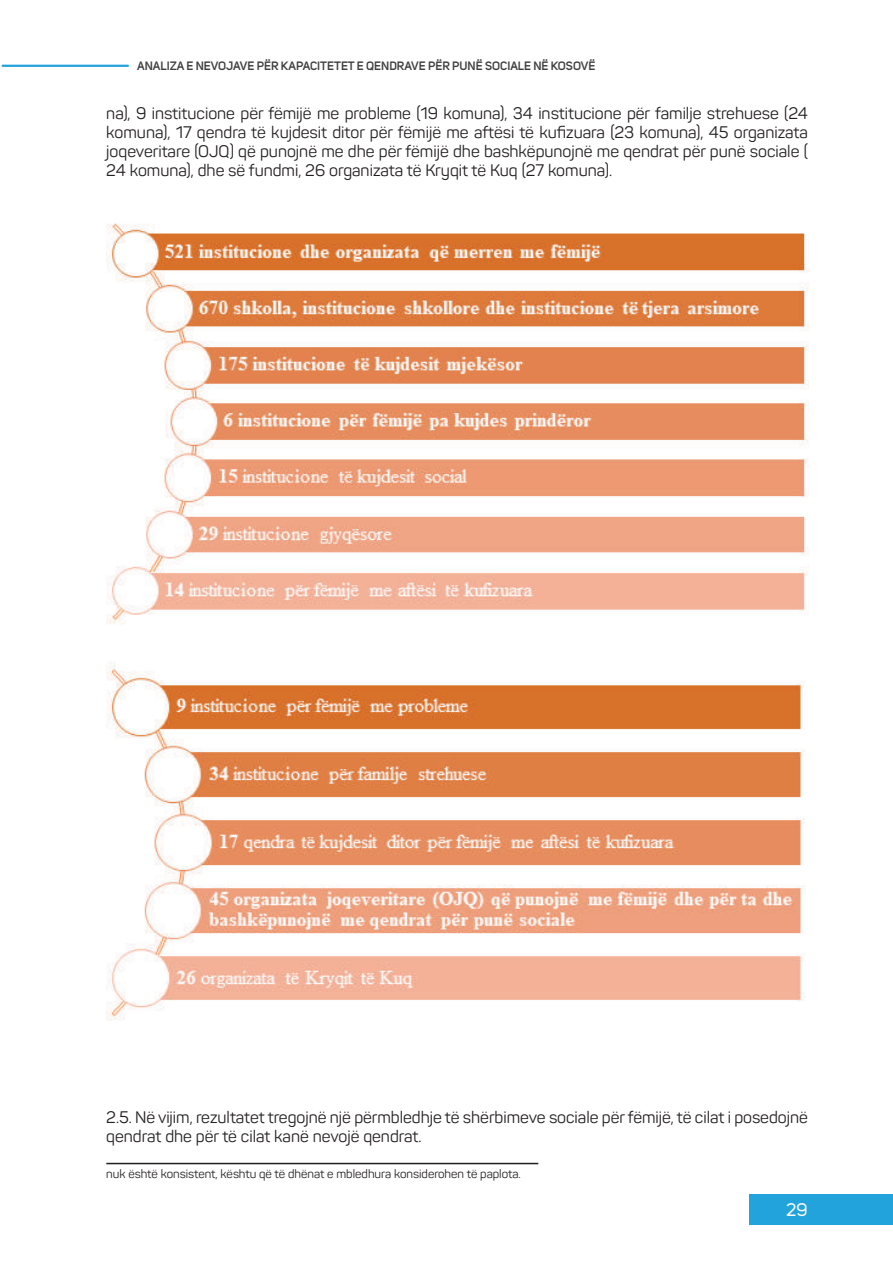
<style>
.page{position:relative;width:893px;height:1263px;background:#fff}
.page>*{position:absolute;margin:0;border:0;box-sizing:border-box;transform-origin:0 0}
.t1{font:18px "Uni Sans";color:#fff}
.t2{font:16.5px/19px "Panton";color:#231f20;text-align:justify}
.t3{font:12px "Panton";color:#231f20}
.t4{font:600 12px "Uni Sans";color:#3e3e3f}
</style>
<div class="page">
<hr style="left:3px;top:65px;width:125px;height:2px;background:#23a3dc">
<div style="left:750px;top:1194px;width:143px;height:30px;background:#23a3dc"></div>
<hr style="left:106px;top:1163px;width:432px;height:1px;background:#231f20">
<img style="left:107px;top:223px;width:702px;height:402px">
<img style="left:107px;top:662px;width:698px;height:359px">
<p class="t4" style="left:137px;top:59px;width:460px">ANALIZA E NEVOJAVE PËR KAPACITETET E QENDRAVE PËR PUNË SOCIALE NË KOSOVË</p>
<p class="t2" style="left:106px;top:103px;width:703px">na), 9 institucione për fëmijë me probleme (19 komuna), 34 institucione për familje strehuese (24 komuna), 17 qendra të kujdesit ditor për fëmijë me aftësi të kufizuara (23 komuna), 45 organizata joqeveritare (OJQ) që punojnë me dhe për fëmijë dhe bashkëpunojnë me qendrat për punë sociale ( 24 komuna), dhe së fundmi, 26 organizata të Kryqit të Kuq (27 komuna).</p>
<p class="t2" style="left:106px;top:1107px;width:703px">2.5. Në vijim, rezultatet tregojnë një përmbledhje të shërbimeve sociale për fëmijë, të cilat i posedojnë qendrat dhe për të cilat kanë nevojë qendrat.</p>
<p class="t3" style="left:106px;top:1166px;width:416px">nuk është konsistent, kështu që të dhënat e mbledhura konsiderohen të paplota.</p>
<p class="t1" style="left:786px;top:1199px;width:23px">29</p>
</div>
